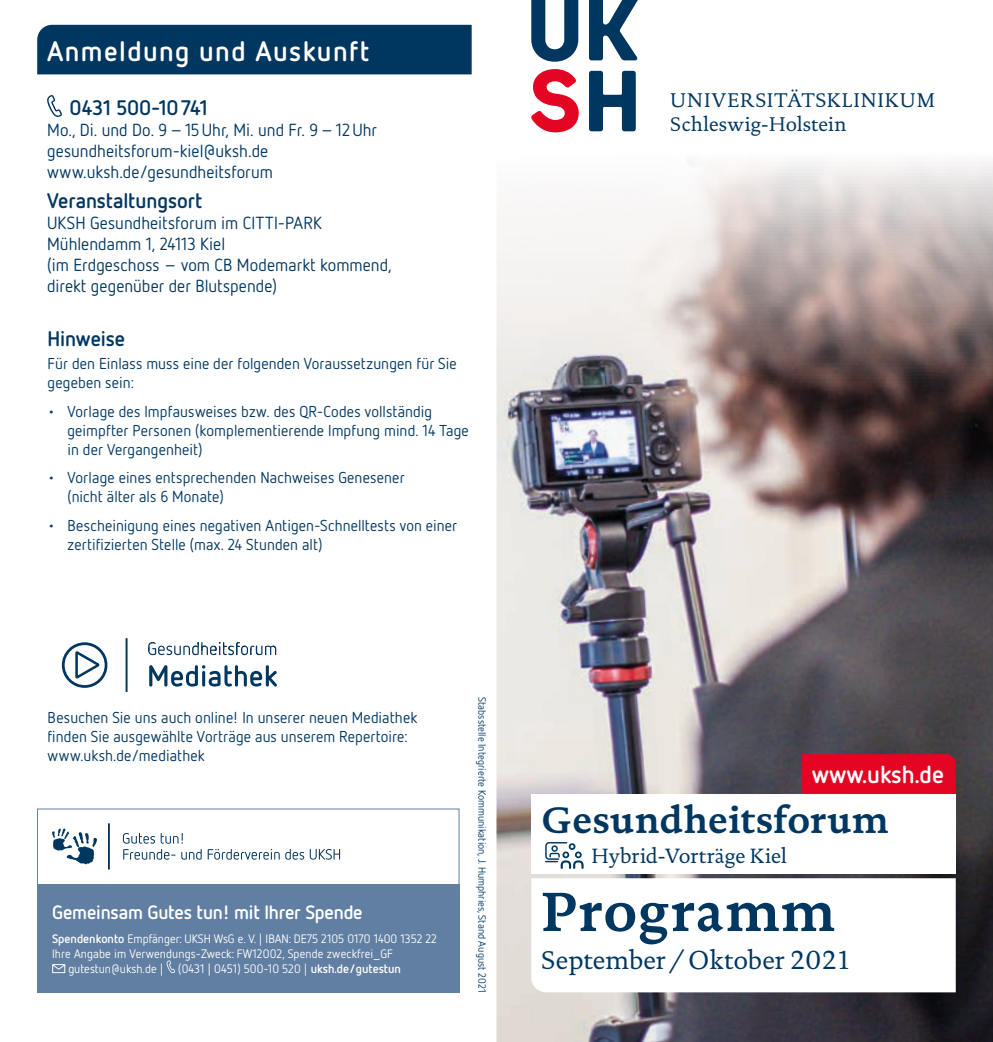
<style>
.page{position:relative;width:993px;height:1042px;background:#fff}
.page>*{position:absolute;margin:0;border:0;box-sizing:border-box;transform-origin:0 0}
.t1{font:700 56px "DTL Documenta TOT";letter-spacing:.025em;color:#003761}
.t2{font:700 37.62px "DTL Documenta TOT";letter-spacing:.005em;color:#003761}
.t3{font:700 28px "Netto OT";letter-spacing:.05em;color:#fff}
.t4{font:26.25px "DTL Documenta TOT";color:#003761}
.t5{font:700 24.5px "Netto OT";color:#fff}
.t6{font:700 21px "Netto OT";letter-spacing:-.005em;color:#003761}
.t7{font:21px "DTL Documenta TOT";color:#003761}
.t8{font:20.12px/24.2px "DTL Documenta TOT";letter-spacing:.02em;color:#003761}
.t9{font:700 19.25px "Netto OT";letter-spacing:-.01em;color:#fff}
.t10{font:17.5px/21px "Netto OT";letter-spacing:.005em;color:#003761}
.t11{font:15.75px/18.9px "Netto OT";letter-spacing:.01em;color:#003761}
.t12{font:12.25px "Netto OT";color:#fff}
.t13{font:10.5px "Netto OT";color:#003761}
.s1{font-weight:700}
</style>
<div class="page">
<div style="left:37px;top:25px;width:434px;height:49px;background:#003761"></div>
<svg style="left:531px;top:0;width:47px;height:62px"></svg>
<svg style="left:589px;top:0;width:49px;height:60px"></svg>
<svg style="left:531px;top:69px;width:47px;height:63px"></svg>
<svg style="left:589px;top:71px;width:46px;height:60px"></svg>
<img style="left:496px;top:132px;width:496px;height:910px">
<div style="left:801px;top:754px;width:154px;height:40px;background:#e40522"></div>
<svg style="left:531px;top:878px;width:424px;height:114px"></svg>
<div style="left:531px;top:794px;width:424px;height:79px;background:#fff"></div>
<div style="left:37px;top:884px;width:422px;height:108px;background:#617fa3"></div>
<svg style="left:52px;top:964px;width:13px;height:9px"></svg>
<svg style="left:166px;top:960px;width:9px;height:13px"></svg>
<div style="left:37px;top:809px;width:422px;height:183px;border:1px solid #617fa3"></div>
<svg style="left:123px;top:833px;width:32px;height:10px"></svg>
<svg style="left:161px;top:833px;width:22px;height:10px"></svg>
<svg style="left:123px;top:849px;width:52px;height:10px"></svg>
<svg style="left:181px;top:849px;width:20px;height:10px"></svg>
<svg style="left:208px;top:849px;width:71px;height:10px"></svg>
<svg style="left:285px;top:849px;width:19px;height:10px"></svg>
<svg style="left:310px;top:849px;width:30px;height:10px"></svg>
<svg style="left:52px;top:828px;width:45px;height:36px"></svg>
<svg style="left:108px;top:823px;width:2px;height:46px"></svg>
<hr style="left:125px;top:638px;width:2px;height:54px;background:#003761">
<svg style="left:149px;top:665px;width:128px;height:21px"></svg>
<svg style="left:148px;top:642px;width:128px;height:13px"></svg>
<svg style="left:75px;top:651px;width:24px;height:27px"></svg>
<div style="left:62px;top:642px;width:45px;height:46px;border:3px solid #003761;border-radius:50%"></div>
<svg style="left:47px;top:95px;width:15px;height:22px"></svg>
<svg style="left:545px;top:842px;width:38px;height:27px"></svg>
<h3 class="t3" style="left:47px;top:33px;width:323px">Anmeldung und Auskunft</h3>
<h3 class="t6" style="left:69px;top:95px;width:140px">0431 500-10741</h3>
<p class="t10" style="left:47px;top:119px;width:331px">Mo., Di. und Do. 9 –15Uhr, Mi. und Fr. 9 –12Uhr gesundheitsforum-kiel@uksh.de www.uksh.de/gesundheitsforum</p>
<h3 class="t6" style="left:47px;top:188px;width:156px">Veranstaltungsort</h3>
<p class="t10" style="left:47px;top:212px;width:346px">UKSH Gesundheitsforum im CITTI-PARK Mühlendamm 1, 24113 Kiel<br>(im Erdgeschoss – vom CB Modemarkt kommend, direkt gegenüber der Blutspende)</p>
<h3 class="t6" style="left:48px;top:326px;width:79px">Hinweise</h3>
<p class="t11" style="left:48px;top:354px;width:410px">Für den Einlass muss eine der folgenden Voraussetzungen für Sie gegeben sein:</p>
<p class="t11" style="left:67px;top:401px;width:403px;text-indent:-20px">• Vorlage des Impfausweises bzw. des QR-Codes vollständig geimpfter Personen (komplementierende Impfung mind. 14 Tage in der Vergangenheit)</p>
<p class="t11" style="left:67px;top:468px;width:338px;text-indent:-20px">• Vorlage eines entsprechenden Nachweises Genesener (nicht älter als 6 Monate)</p>
<p class="t11" style="left:67px;top:516px;width:391px;text-indent:-20px">• Bescheinigung eines negativen Antigen-Schnelltests von einer zertifizierten Stelle (max. 24 Stunden alt)</p>
<p class="t8" style="left:670px;top:88px;width:266px">UNIVERSITÄTSKLINIKUM<br>Schleswig-Holstein</p>
<p class="t11" style="left:48px;top:707px;width:371px">Besuchen Sie uns auch online! In unserer neuen Mediathek finden Sie ausgewählte Vorträge aus unserem Repertoire: www.uksh.de/mediathek</p>
<p class="t9" style="left:52px;top:899px;width:312px">Gemeinsam Gutes tun! mit Ihrer Spende</p>
<p class="t12" style="left:52px;top:931px;width:386px"><span class="s1">Spendenkonto</span> Empfänger: UKSH WsG e. V. | IBAN: DE75 2105 0170 1400 1352 22</p>
<p class="t12" style="left:52px;top:946px;width:342px">Ihre Angabe im Verwendungs-Zweck: FW12002, Spende zweckfrei_GF</p>
<p class="t12" style="left:68px;top:961px;width:334px">gutestun@uksh.de | (0431 | 0451) 500-10 520 | <span class="s1">uksh.de/gutestun</span></p>
<p class="t13" style="left:488px;top:697px;width:297px;rotate:90deg">Stabsstelle Integrierte Kommunikation, J. Humphries, Stand August 2021</p>
<h3 class="t5" style="left:811px;top:759px;width:134px">www.uksh.de</h3>
<h2 class="t2" style="left:541px;top:796px;width:349px">Gesundheitsforum</h2>
<h3 class="t7" style="left:591px;top:843px;width:197px">Hybrid-Vorträge Kiel</h3>
<h1 class="t1" style="left:541px;top:877px;width:295px">Programm</h1>
<h3 class="t4" style="left:541px;top:945px;width:312px">September/Oktober 2021</h3>
</div>
